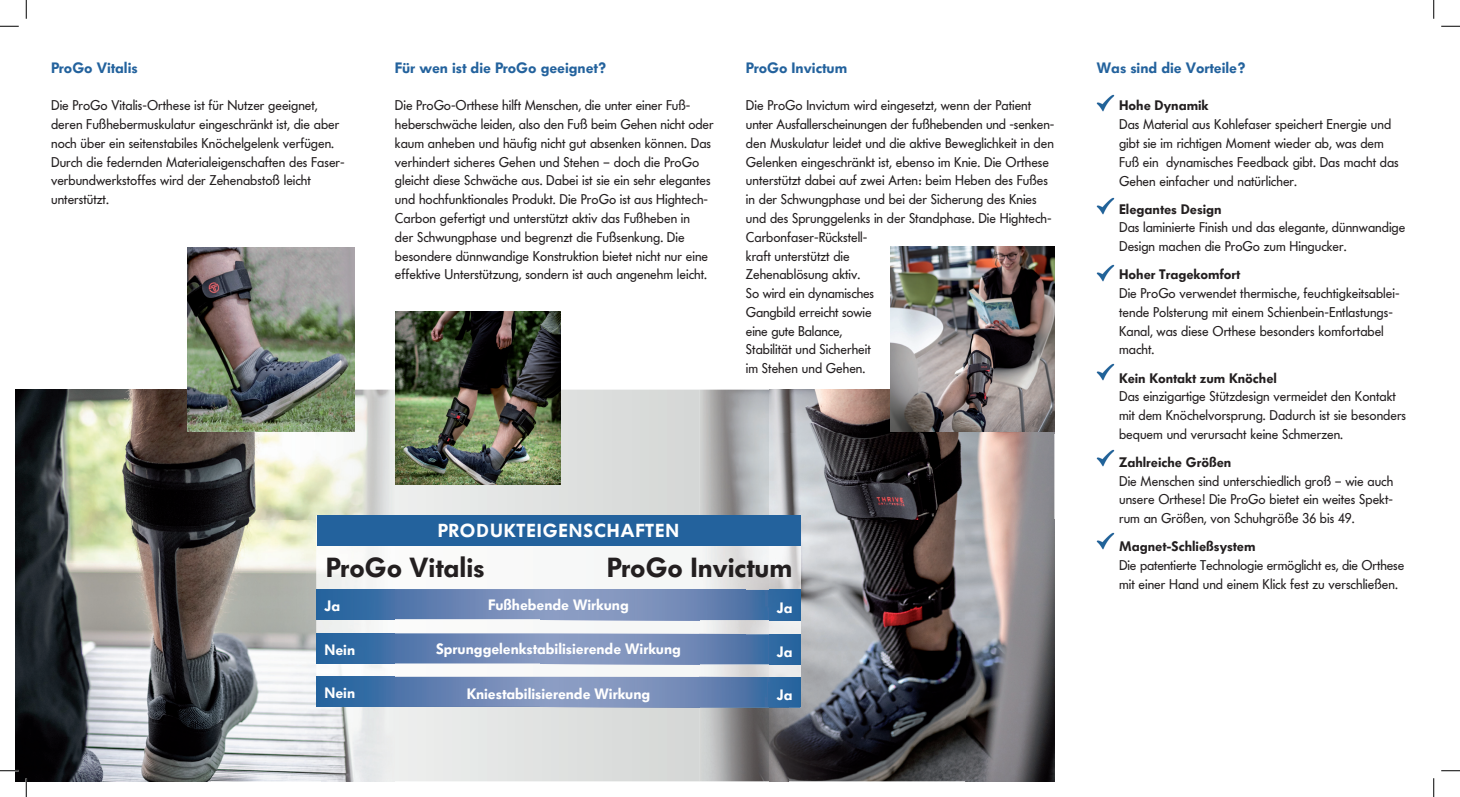
<style>
.page{position:relative;width:1460px;height:797px;background:#fff}
.page>*{position:absolute;margin:0;border:0;box-sizing:border-box;transform-origin:0 0}
.t1{font:27.5px "Futura BQ Demibold";color:#231f20}
.t2{font:18.75px "Futura BQ Demibold";letter-spacing:.05em;color:#fff}
.t3{font:15px "Futura BQ Demibold";color:#fff}
.t4{font:15px "Futura BQ Demibold";color:#23629d}
.t5{font:13.75px/18.8px "Futura BQ";color:#231f20}
.t6{font:13.75px "Futura BQ Demibold";color:#231f20}
</style>
<div class="page">
<img style="left:1096px;top:95px;width:18px;height:17px">
<img style="left:1096px;top:198px;width:18px;height:16px">
<img style="left:1096px;top:264px;width:18px;height:17px">
<img style="left:1096px;top:449px;width:18px;height:17px">
<img style="left:1096px;top:532px;width:18px;height:17px">
<img style="left:1096px;top:364px;width:18px;height:17px">
<svg style="left:395px;top:389px;width:304px;height:392px;background:#dee0df"></svg>
<img style="left:16px;top:389px;width:195px;height:392px">
<img style="left:211px;top:389px;width:184px;height:131px">
<img style="left:211px;top:520px;width:110px;height:261px">
<img style="left:321px;top:708px;width:74px;height:73px">
<img style="left:769px;top:389px;width:285px;height:131px">
<img style="left:800px;top:520px;width:165px;height:130px">
<img style="left:965px;top:520px;width:89px;height:261px">
<img style="left:788px;top:650px;width:178px;height:131px">
<img style="left:769px;top:707px;width:19px;height:74px">
<img style="left:699px;top:389px;width:70px;height:392px">
<img style="left:395px;top:311px;width:166px;height:174px">
<img style="left:890px;top:247px;width:164px;height:184px">
<svg style="left:395px;top:545px;width:304px;height:131px"></svg>
<img style="left:316px;top:545px;width:79px;height:131px">
<img style="left:699px;top:545px;width:101px;height:44px">
<img style="left:699px;top:620px;width:101px;height:13px">
<img style="left:699px;top:664px;width:101px;height:13px">
<img style="left:316px;top:589px;width:484px;height:31px">
<img style="left:316px;top:633px;width:484px;height:31px">
<img style="left:316px;top:706px;width:453px;height:2px">
<img style="left:540px;top:677px;width:260px;height:30px">
<img style="left:316px;top:676px;width:383px;height:30px">
<img style="left:699px;top:676px;width:47px;height:1px">
<div style="left:316px;top:515px;width:484px;height:30px;background:#23629d"></div>
<img style="left:187px;top:247px;width:168px;height:184px">
<svg style="left:0;top:25px;width:19px;height:2px"></svg>
<svg style="left:1441px;top:25px;width:18px;height:2px"></svg>
<svg style="left:0;top:770px;width:19px;height:1px"></svg>
<svg style="left:1441px;top:770px;width:18px;height:1px"></svg>
<svg style="left:25px;top:0;width:2px;height:19px"></svg>
<svg style="left:25px;top:778px;width:2px;height:19px"></svg>
<svg style="left:1433px;top:0;width:1px;height:19px"></svg>
<svg style="left:1433px;top:778px;width:1px;height:19px"></svg>
<p class="t4" style="left:51px;top:59px;width:88px">ProGo Vitalis</p>
<p class="t5" style="left:51px;top:96px;width:295px">Die ProGo Vitalis-Orthese ist für Nutzer geeignet, deren Fußhebermuskulatur eingeschränkt ist, die aber noch über ein seitenstabiles Knöchelgelenk verfügen.<br>Durch die federnden Materialeigenschaften des Faser&shy;verbundwerkstoffes wird der Zehenabstoß leicht unterstützt.</p>
<p class="t4" style="left:1096px;top:59px;width:150px">Was sind die Vorteile?</p>
<p class="t4" style="left:395px;top:59px;width:213px">Für wen ist die ProGo geeignet?</p>
<p class="t5" style="left:395px;top:96px;width:320px">Die ProGo-Orthese hilft Menschen, die unter einer Fuß&shy;heberschwäche leiden, also den Fuß beim Gehen nicht oder kaum anheben und häufig nicht gut absenken können. Das verhindert sicheres Gehen und Stehen – doch die ProGo gleicht diese Schwäche aus. Dabei ist sie ein sehr elegantes und hochfunktionales Produkt. Die ProGo ist aus Hightech-Carbon gefertigt und unterstützt aktiv das Fußheben in<br>der Schwungphase und begrenzt die Fußsenkung. Die besondere dünnwandige Konstruktion bietet nicht nur eine effektive Unterstützung, sondern ist auch angenehm leicht.</p>
<p class="t6" style="left:1118px;top:98px;width:91px">Hohe Dynamik</p>
<p class="t4" style="left:746px;top:59px;width:103px">ProGo Invictum</p>
<p class="t5" style="left:746px;top:96px;width:310px">Die ProGo Invictum wird eingesetzt, wenn der Patient unter Ausfallerscheinungen der fußhebenden und -senken&shy;den Muskulatur leidet und die aktive Beweglichkeit in den Gelenken eingeschränkt ist, ebenso im Knie. Die Orthese unterstützt dabei auf zwei Arten: beim Heben des Fußes in der Schwungphase und bei der Sicherung des Knies und des Sprunggelenks in der Standphase. Die Hightech-Carbonfaser-Rückstell-<br>kraft unterstützt die<br>Zehenablösung aktiv.<br>So wird ein dynamisches<br>Gangbild erreicht sowie<br>eine gute Balance,<br>Stabilität und Sicherheit<br>im Stehen und Gehen.</p>
<p class="t5" style="left:1118px;top:115px;width:281px">Das Material aus Kohlefaser speichert Energie und gibt sie im richtigen Moment wieder ab, was dem Fuß ein dynamisches Feedback gibt. Das macht das Gehen einfacher und natürlicher.</p>
<p class="t6" style="left:1118px;top:201px;width:104px">Elegantes Design</p>
<p class="t5" style="left:1118px;top:218px;width:288px">Das laminierte Finish und das elegante, dünnwandige<br>Design machen die ProGo zum Hingucker.</p>
<p class="t6" style="left:1118px;top:266px;width:122px">Hoher Tragekomfort</p>
<p class="t5" style="left:1118px;top:284px;width:282px">Die ProGo verwendet thermische, feuchtigkeitsablei&shy;tende Polsterung mit einem Schienbein-Entlastungs-Kanal, was diese Orthese besonders komfortabel macht.</p>
<p class="t6" style="left:1118px;top:369px;width:159px">Kein Kontakt zum Knöchel</p>
<p class="t5" style="left:1118px;top:387px;width:288px">Das einzigartige Stützdesign vermeidet den Kontakt mit dem Knöchelvorsprung. Dadurch ist sie besonders bequem und verursacht keine Schmerzen.</p>
<p class="t6" style="left:1118px;top:454px;width:114px">Zahlreiche Größen</p>
<p class="t5" style="left:1118px;top:471px;width:276px;text-align:justify">Die Menschen sind unterschiedlich groß – wie auch unsere Orthese! Die ProGo bietet ein weites Spekt&shy;rum an Größen, von Schuhgröße 36 bis 49.</p>
<p class="t6" style="left:1118px;top:538px;width:138px">Magnet-Schließsystem</p>
<p class="t5" style="left:1118px;top:556px;width:287px">Die patentierte Technologie ermöglicht es, die Orthese mit einer Hand und einem Klick fest zu verschließen.</p>
<h2 class="t2" style="left:438px;top:520px;width:243px">PRODUKTEIGENSCHAFTEN</h2>
<h1 class="t1" style="left:326px;top:551px;width:160px">ProGo Vitalis</h1>
<h1 class="t1" style="left:606px;top:551px;width:187px">ProGo Invictum</h1>
<p class="t3" style="left:776px;top:598px;width:17px">Ja</p>
<p class="t3" style="left:776px;top:643px;width:17px">Ja</p>
<p class="t3" style="left:776px;top:685px;width:17px">Ja</p>
<p class="t3" style="left:488px;top:596px;width:142px">Fußhebende Wirkung</p>
<p class="t3" style="left:436px;top:640px;width:246px">Sprunggelenkstabilisierende Wirkung</p>
<p class="t3" style="left:466px;top:684px;width:185px">Kniestabilisierende Wirkung</p>
<p class="t3" style="left:324px;top:597px;width:17px">Ja</p>
<p class="t3" style="left:324px;top:641px;width:32px">Nein</p>
<p class="t3" style="left:324px;top:683px;width:32px">Nein</p>
</div>
